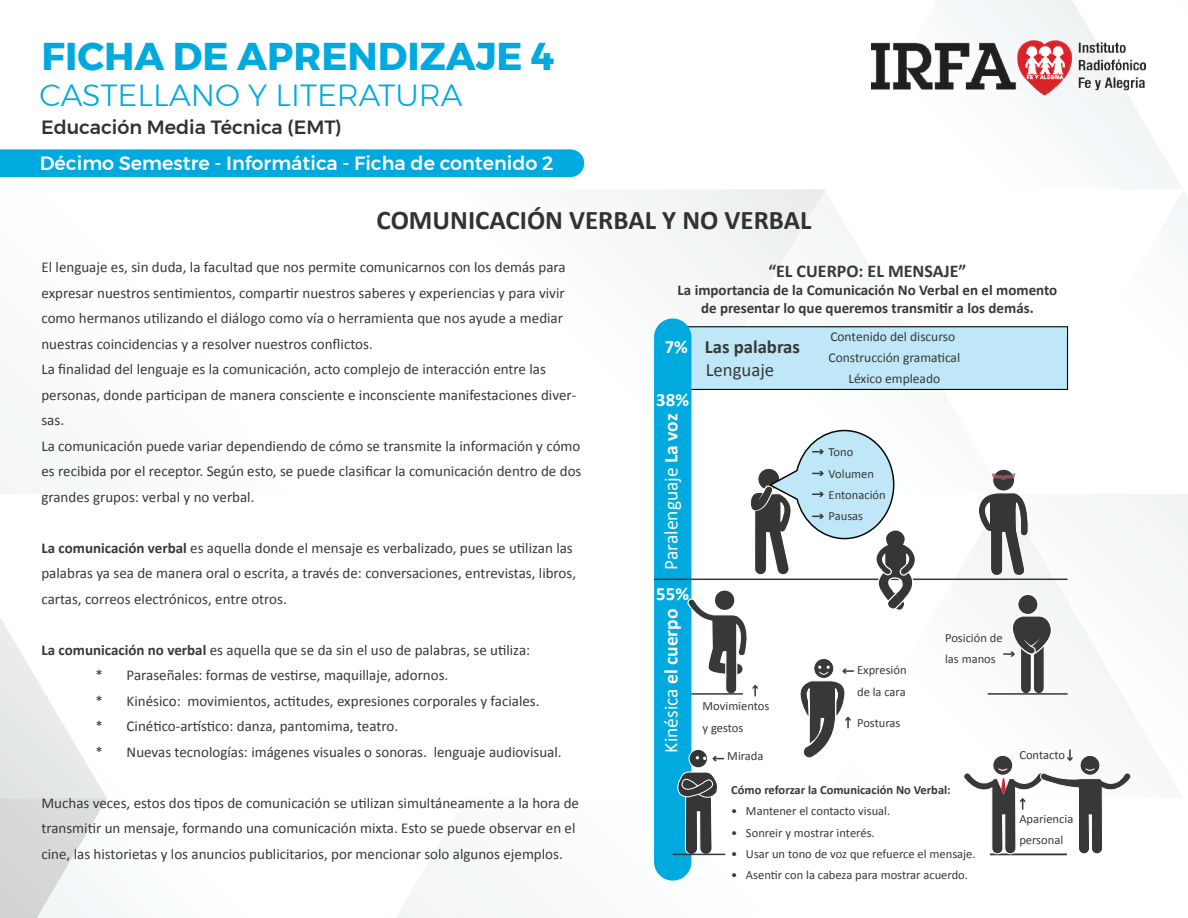
<style>
.page{position:relative;width:1188px;height:918px;background:#fff}
.page>*{position:absolute;margin:0;border:0;box-sizing:border-box;transform-origin:0 0}
.t1{font:700 38.7px "Montserrat";color:#00aadf}
.t2{font:300 30.45px "Montserrat";color:#00aadf}
.t3{font:700 27px "Calibri";color:#313232}
.t4{font:19.5px "Calibri";color:#fff}
.t5{font:500 19.2px "Montserrat";color:#fff}
.t6{font:500 19.2px "Montserrat";color:#313232}
.t7{font:700 18.75px/23px "Calibri";color:#373838}
.t8{font:700 18.75px "Calibri";color:#fff}
.t9{font:700 18px "Calibri";color:#373838}
.t10{font:15px/25.5px "Calibri";color:#373838}
.t11{font:700 15px/18px "Calibri";color:#373838;text-align:center}
.t12{font:13.5px/21px "Calibri";color:#373838;text-align:center}
.t13{font:12.45px/21.3px "Calibri";color:#373838}
.t14{font:700 12.45px "Calibri";color:#373838}
.s1{font-weight:700}
.s2{color:#fff}
.s3{font-weight:400}
</style>
<div class="page">
<img style="left:0;top:0;width:1188px;height:918px">
<div style="left:0;top:149px;width:584px;height:28px;background:#00aadf"></div>
<img style="left:872px;top:40px;width:274px;height:55px">
<div style="left:666px;top:327px;width:402px;height:62px;background:#bfe7f7"></div>
<div style="left:666px;top:326px;width:402px;height:64px;border:1px solid #060806"></div>
<div style="left:1018px;top:594px;width:20px;height:21px;background:#373838;border-radius:50%"></div>
<div style="left:1017px;top:594px;width:22px;height:21px;border:1px solid #fff;border-radius:50%"></div>
<div style="left:993px;top:469px;width:22px;height:22px;background:#363637;border-radius:50%"></div>
<div style="left:992px;top:469px;width:23px;height:22px;border:1px solid #fff;border-radius:50%"></div>
<svg style="left:978px;top:492px;width:51px;height:84px"></svg>
<svg style="left:992px;top:473px;width:23px;height:7px"></svg>
<svg style="left:1067px;top:750px;width:5px;height:11px"></svg>
<svg style="left:1003px;top:606px;width:50px;height:87px"></svg>
<div style="left:654px;top:318px;width:37px;height:563px;background:#00aadf;border-radius:19px"></div>
<hr style="left:654px;top:579px;width:414px;height:1px;background:#373838">
<hr style="left:988px;top:693px;width:80px;height:2px;background:#373838">
<hr style="left:673px;top:854px;width:52px;height:1px;background:#373838">
<svg style="left:676px;top:429px;width:242px;height:426px"></svg>
<div style="left:993px;top:755px;width:20px;height:20px;background:#373838;border-radius:50%"></div>
<div style="left:992px;top:755px;width:21px;height:21px;border:1px solid #fff;border-radius:50%"></div>
<div style="left:1080px;top:755px;width:20px;height:20px;background:#373838;border-radius:50%"></div>
<div style="left:1080px;top:755px;width:20px;height:21px;border:1px solid #fff;border-radius:50%"></div>
<svg style="left:963px;top:768px;width:169px;height:87px"></svg>
<h1 class="t1" style="left:42px;top:34px;width:515px">FICHA DE APRENDIZAJE 4</h1>
<h2 class="t2" style="left:39px;top:79px;width:425px">CASTELLANO Y LITERATURA</h2>
<p class="t6" style="left:41px;top:117px;width:302px">Educación Media Técnica (EMT)</p>
<p class="t5" style="left:40px;top:153px;width:515px">Décimo Semestre - Informática - Ficha de contenido 2</p>
<h3 class="t3" style="left:377px;top:207px;width:436px">COMUNICACIÓN VERBAL Y NO VERBAL</h3>
<p class="t10" style="left:41px;top:256px;width:542px">El lenguaje es, sin duda, la facultad que nos permite comunicarnos con los demás para expresar nuestros sentimientos, compartir nuestros saberes y experiencias y para vivir como hermanos utilizando el diálogo como vía o herramienta que nos ayude a mediar nuestras coincidencias y a resolver nuestros conflictos.<br>La finalidad del lenguaje es la comunicación, acto complejo de interacción entre las personas, donde participan de manera consciente e inconsciente manifestaciones diver&shy;sas.<br>La comunicación puede variar dependiendo de cómo se transmite la información y cómo es recibida por el receptor. Según esto, se puede clasificar la comunicación dentro de dos grandes grupos: verbal y no verbal.</p>
<p class="t10" style="left:41px;top:535px;width:536px"><span class="s1">La comunicación verbal</span> es aquella donde el mensaje es verbalizado, pues se utilizan las palabras ya sea de manera oral o escrita, a través de: conversaciones, entrevistas, libros, cartas, correos electrónicos, entre otros.</p>
<p class="t10" style="left:95px;top:637px;width:468px;text-indent:-54px"><span class="s1">La comunicación no verbal</span> es aquella que se da sin el uso de palabras, se utiliza:<br>* Paraseñales: formas de vestirse, maquillaje, adornos.<br>* Kinésico: movimientos, actitudes, expresiones corporales y faciales.<br>* Cinético-artístico: danza, pantomima, teatro.<br>* Nuevas tecnologías: imágenes visuales o sonoras. lenguaje audiovisual.</p>
<p class="t10" style="left:41px;top:790px;width:539px">Muchas veces, estos dos tipos de comunicación se utilizan simultáneamente a la hora de transmitir un mensaje, formando una comunicación mixta. Esto se puede observar en el cine, las historietas y los anuncios publicitarios, por mencionar solo algunos ejemplos.</p>
<p class="t9" style="left:768px;top:262px;width:200px">“EL CUERPO: EL MENSAJE”</p>
<p class="t11" style="left:678px;top:281px;width:381px">La importancia de la Comunicación No Verbal en el momento de presentar lo que queremos transmitir a los demás.</p>
<p class="t12" style="left:829px;top:327px;width:133px">Contenido del discurso<br>Construcción gramatical<br>Léxico empleado</p>
<p class="t7" style="left:706px;top:335px;width:96px;text-indent:-41px"><span class="s2">7%</span> Las palabras<br><span class="s3">Lenguaje</span></p>
<p class="t8" style="left:656px;top:391px;width:34px">38%</p>
<h3 class="t4" style="left:664px;top:570px;width:158px;rotate:-90deg">Paralenguaje <span class="s1">La voz</span></h3>
<p class="t13" style="left:829px;top:442px;width:59px">Tono<br>Volumen<br>Entonación<br>Pausas</p>
<p class="t8" style="left:656px;top:585px;width:34px">55%</p>
<h3 class="t4" style="left:664px;top:753px;width:145px;rotate:-90deg">Kinésica <span class="s1">el cuerpo</span></h3>
<p class="t13" style="left:945px;top:628px;width:59px">Posición de las manos</p>
<p class="t13" style="left:857px;top:660px;width:51px">Expresión de la cara</p>
<p class="t13" style="left:703px;top:697px;width:68px">Movimientos y gestos</p>
<p class="t13" style="left:857px;top:713px;width:45px">Posturas</p>
<p class="t13" style="left:1019px;top:745px;width:47px">Contacto</p>
<p class="t13" style="left:727px;top:747px;width:38px">Mirada</p>
<p class="t14" style="left:731px;top:784px;width:221px">Cómo reforzar la Comunicación No Verbal:</p>
<p class="t13" style="left:731px;top:802px;width:246px">ï Mantener el contacto visual.<br>ï Sonreir y mostrar interés.<br>ï Usar un tono de voz que refuerce el mensaje. ï Asentir con la cabeza para mostrar acuerdo.</p>
<p class="t13" style="left:1019px;top:809px;width:55px">Apariencia personal</p>
</div>
